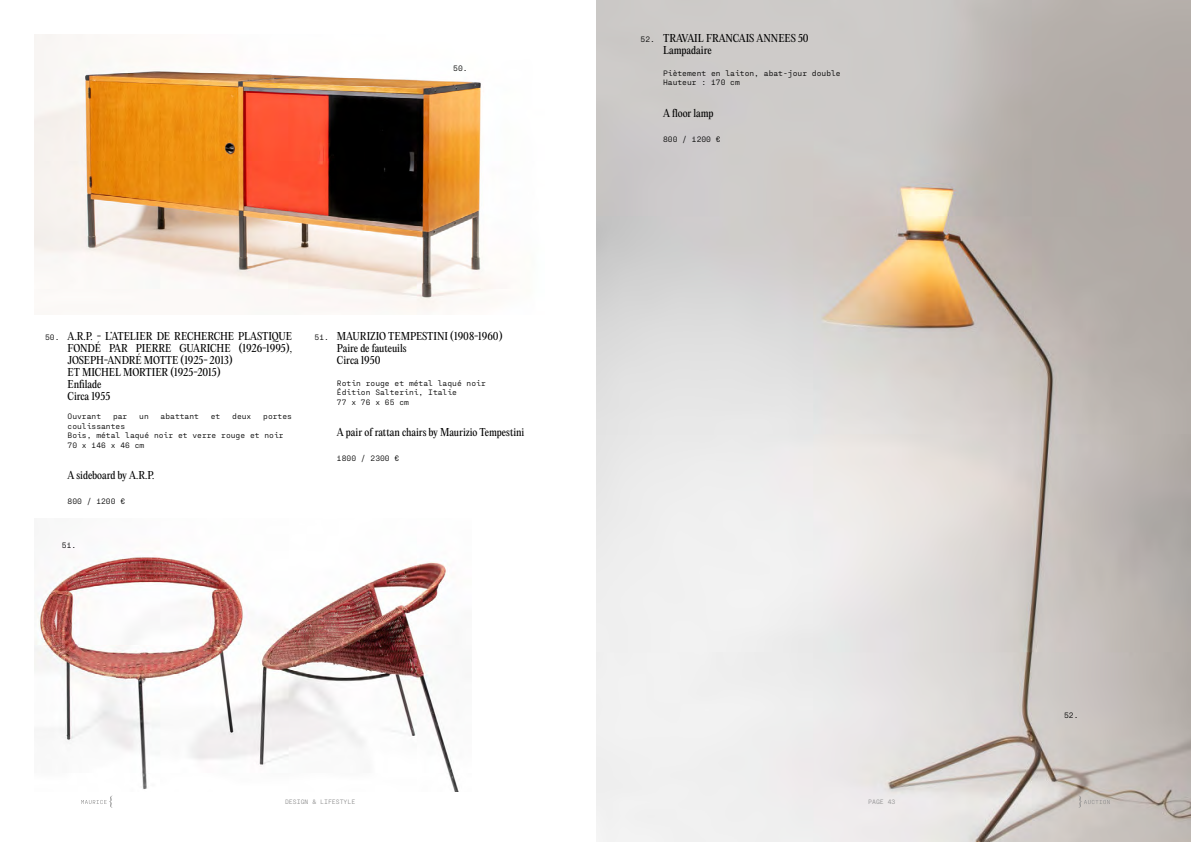
<style>
.page{position:relative;width:1191px;height:842px;background:#fff}
.page>*{position:absolute;margin:0;border:0;box-sizing:border-box;transform-origin:0 0}
.t1{font:10px/12px "PP Editorial New";color:#000}
.t2{font:8px/9.6px "PP Fraktion Mono";color:#000}
.t3{font:6.5px "PP Fraktion Mono";color:#909090}
</style>
<div class="page">
<img style="left:34px;top:557px;width:425px;height:235px">
<img style="left:596px;top:0;width:595px;height:842px">
<img style="left:34px;top:34px;width:460px;height:278px">
<svg style="left:81px;top:796px;width:31px;height:12px"></svg>
<svg style="left:1078px;top:796px;width:31px;height:12px"></svg>
<p class="t2" style="left:453px;top:63px;width:16px">50.</p>
<p class="t2" style="left:45px;top:332px;width:16px">50.</p>
<p class="t1" style="left:68px;top:330px;width:226px">A.R.P. - L’ATELIER DE RECHERCHE PLASTIQUE<br>FONDÉ PAR PIERRE GUARICHE (1926-1995),<br>JOSEPH-ANDRÉ MOTTE (1925- 2013)<br>ET MICHEL MORTIER (1925-2015)<br>Enfilade<br>Circa 1955</p>
<p class="t2" style="left:68px;top:411px;width:35px">Ouvrant</p>
<p class="t2" style="left:113px;top:411px;width:16px">par</p>
<p class="t2" style="left:139px;top:411px;width:11px">un</p>
<p class="t2" style="left:161px;top:411px;width:40px">abattant</p>
<p class="t2" style="left:211px;top:411px;width:11px">et</p>
<p class="t2" style="left:232px;top:411px;width:21px">deux</p>
<p class="t2" style="left:263px;top:411px;width:30px">portes</p>
<p class="t2" style="left:68px;top:420px;width:218px">coulissantes<br>Bois, métal laqué noir et verre rouge et noir<br>70 x 146 x 46 cm</p>
<p class="t1" style="left:68px;top:469px;width:88px">A sideboard by A.R.P.</p>
<p class="t2" style="left:68px;top:496px;width:59px">800 / 1200 €</p>
<p class="t2" style="left:62px;top:540px;width:16px">51.</p>
<p class="t2" style="left:314px;top:332px;width:16px">51.</p>
<p class="t1" style="left:337px;top:330px;width:167px">MAURIZIO TEMPESTINI (1908-1960)<br>Paire de fauteuils<br>Circa 1950</p>
<p class="t2" style="left:337px;top:377px;width:150px">Rotin rouge et métal laqué noir<br>Édition Salterini, Italie<br>77 x 76 x 65 cm</p>
<p class="t1" style="left:337px;top:426px;width:189px">A pair of rattan chairs by Maurizio Tempestini</p>
<p class="t2" style="left:337px;top:453px;width:64px">1800 / 2300 €</p>
<p class="t2" style="left:640px;top:34px;width:16px">52.</p>
<p class="t1" style="left:663px;top:32px;width:147px">TRAVAIL FRANCAIS ANNEES 50<br>Lampadaire</p>
<p class="t2" style="left:663px;top:67px;width:179px">Piètement en laiton, abat-jour double<br>Hauteur : 170 cm</p>
<p class="t1" style="left:663px;top:107px;width:52px">A floor lamp</p>
<p class="t2" style="left:663px;top:133px;width:59px">800 / 1200 €</p>
<p class="t3" style="left:285px;top:797px;width:72px">DESIGN &amp; LIFESTYLE</p>
<p class="t3" style="left:868px;top:797px;width:29px">PAGE 43</p>
<p class="t2" style="left:1064px;top:709px;width:16px">52.</p>
</div>
